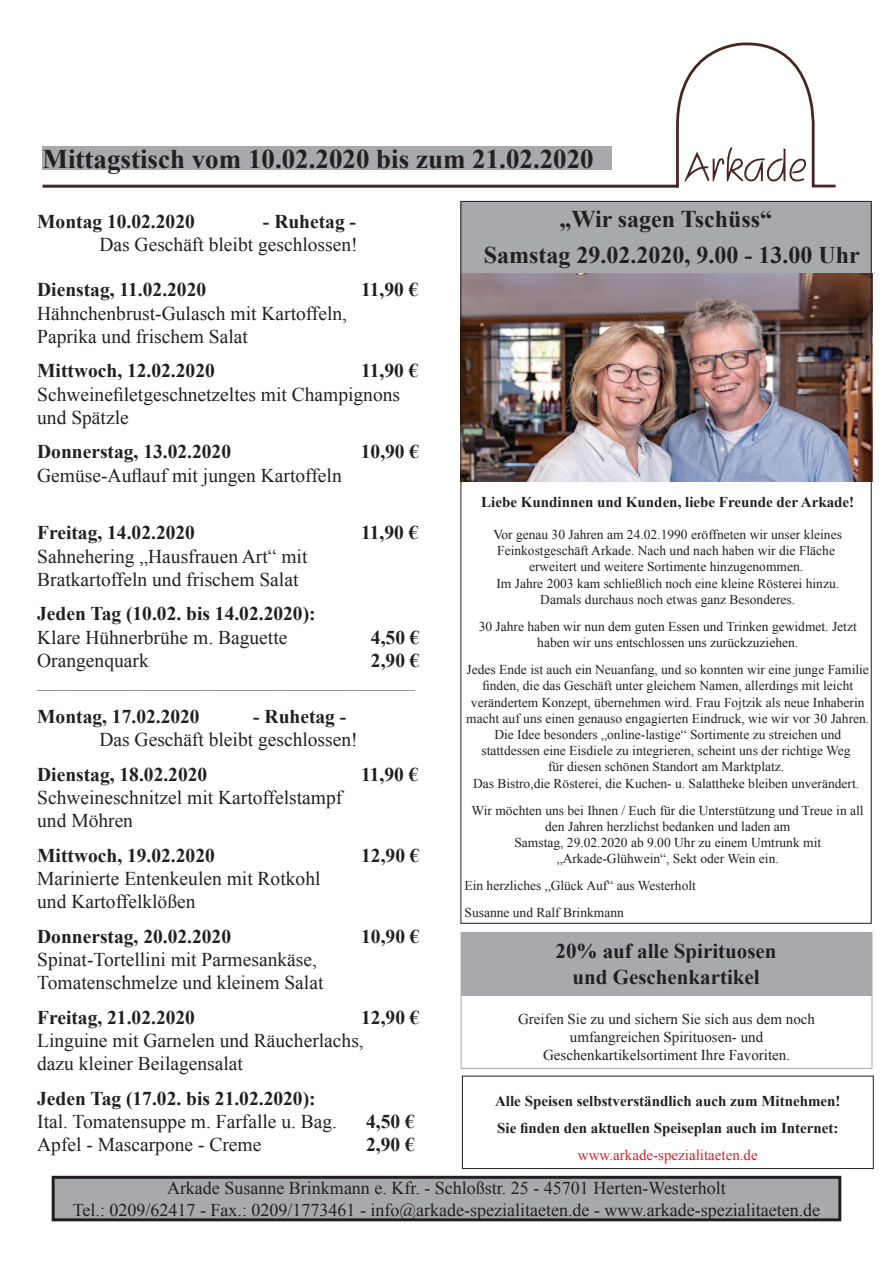
<style>
.page{position:relative;width:893px;height:1263px;background:#fff}
.page>*{position:absolute;margin:0;border:0;box-sizing:border-box;transform-origin:0 0}
.t1{font:700 27px "Times New Roman";color:#231f20}
.t2{font:700 24px/36px "Times New Roman";color:#231f20;text-align:center}
.t3{font:700 21px/25.2px "Times New Roman";color:#231f20;text-align:center}
.t4{font:19.5px/23.4px "Times New Roman";color:#231f20}
.t5{font:700 19.5px "Times New Roman";color:#231f20}
.t6{font:18px/21.6px "Times New Roman";color:#231f20;text-align:center}
.t7{font:700 15px/27px "Times New Roman";color:#231f20}
.t8{font:15px/18px "Times New Roman";color:#231f20;text-align:center}
.t9{font:15px "Times New Roman";color:#d1232a}
.t10{font:13.5px/16.2px "Times New Roman";color:#231f20;text-align:center}
.t11{font:9px "Times New Roman";color:#231f20}
</style>
<div class="page">
<div style="left:462px;top:1076px;width:411px;height:93px;border:1px solid #231f20"></div>
<div style="left:461px;top:932px;width:410px;height:64px;background:#a8a9ad"></div>
<img style="left:463px;top:273px;width:409px;height:208px">
<div style="left:460px;top:201px;width:412px;height:72px;background:#a8a9ad"></div>
<svg style="left:676px;top:43px;width:160px;height:144px"></svg>
<hr style="left:43px;top:185px;width:636px;height:3px;background:#482720">
<div style="left:43px;top:147px;width:569px;height:23px;background:#a8a9ad"></div>
<div style="left:53px;top:1177px;width:787px;height:43px;background:#a8a9ad"></div>
<div style="left:52px;top:1176px;width:789px;height:45px;border:3px solid #231f20"></div>
<h1 class="t1" style="left:43px;top:140px;width:553px">Mittagstisch vom 10.02.2020 bis zum 21.02.2020</h1>
<h3 class="t5" style="left:37px;top:208px;width:159px">Montag 10.02.2020</h3>
<h3 class="t5" style="left:263px;top:208px;width:95px">- Ruhetag -</h3>
<h3 class="t4" style="left:99px;top:233px;width:260px">Das Geschäft bleibt geschlossen!</h3>
<h3 class="t5" style="left:37px;top:276px;width:171px">Dienstag, 11.02.2020</h3>
<h3 class="t5" style="left:361px;top:276px;width:59px">11,90 €</h3>
<h3 class="t4" style="left:37px;top:301px;width:311px">Hähnchenbrust-Gulasch mit Kartoffeln,<br>Paprika und frischem Salat</h3>
<h3 class="t5" style="left:37px;top:357px;width:179px">Mittwoch, 12.02.2020</h3>
<h3 class="t5" style="left:361px;top:357px;width:59px">11,90 €</h3>
<h3 class="t4" style="left:37px;top:382px;width:364px">Schweinefiletgeschnetzeltes mit Champignons und Spätzle</h3>
<h3 class="t5" style="left:37px;top:438px;width:195px">Donnerstag, 13.02.2020</h3>
<h3 class="t5" style="left:361px;top:438px;width:60px">10,90 €</h3>
<h3 class="t4" style="left:37px;top:463px;width:306px">Gemüse-Auflauf mit jungen Kartoffeln</h3>
<h3 class="t5" style="left:37px;top:519px;width:159px">Freitag, 14.02.2020</h3>
<h3 class="t5" style="left:361px;top:519px;width:59px">11,90 €</h3>
<h3 class="t4" style="left:37px;top:544px;width:272px">Sahnehering „Hausfrauen Art“ mit<br>Bratkartoffeln und frischem Salat</h3>
<h3 class="t5" style="left:37px;top:600px;width:280px">Jeden Tag (10.02. bis 14.02.2020):</h3>
<h3 class="t4" style="left:37px;top:625px;width:252px">Klare Hühnerbrühe m. Baguette</h3>
<h3 class="t5" style="left:371px;top:624px;width:50px">4,50 €</h3>
<h3 class="t4" style="left:37px;top:649px;width:113px">Orangenquark</h3>
<h3 class="t5" style="left:371px;top:647px;width:50px">2,90 €</h3>
<p class="t11" style="left:37px;top:680px;width:379px">____________________________________________________________________________________</p>
<h3 class="t5" style="left:37px;top:703px;width:164px">Montag, 17.02.2020</h3>
<h3 class="t5" style="left:253px;top:703px;width:95px">- Ruhetag -</h3>
<h3 class="t4" style="left:99px;top:728px;width:260px">Das Geschäft bleibt geschlossen!</h3>
<h3 class="t5" style="left:37px;top:760px;width:172px">Dienstag, 18.02.2020</h3>
<h3 class="t5" style="left:361px;top:760px;width:59px">11,90 €</h3>
<h3 class="t4" style="left:37px;top:785px;width:307px">Schweineschnitzel mit Kartoffelstampf und Möhren</h3>
<h3 class="t5" style="left:37px;top:841px;width:179px">Mittwoch, 19.02.2020</h3>
<h3 class="t5" style="left:361px;top:841px;width:60px">12,90 €</h3>
<h3 class="t4" style="left:37px;top:866px;width:285px">Marinierte Entenkeulen mit Rotkohl und Kartoffelklößen</h3>
<h3 class="t5" style="left:37px;top:922px;width:195px">Donnerstag, 20.02.2020</h3>
<h3 class="t5" style="left:361px;top:922px;width:60px">10,90 €</h3>
<h3 class="t4" style="left:37px;top:947px;width:288px">Spinat-Tortellini mit Parmesankäse,<br>Tomatenschmelze und kleinem Salat</h3>
<h3 class="t5" style="left:37px;top:1003px;width:159px">Freitag, 21.02.2020</h3>
<h3 class="t5" style="left:361px;top:1003px;width:60px">12,90 €</h3>
<h3 class="t4" style="left:37px;top:1028px;width:328px">Linguine mit Garnelen und Räucherlachs, dazu kleiner Beilagensalat</h3>
<h3 class="t5" style="left:37px;top:1084px;width:280px">Jeden Tag (17.02. bis 21.02.2020):</h3>
<h3 class="t4" style="left:37px;top:1109px;width:301px">Ital. Tomatensuppe m. Farfalle u. Bag.</h3>
<h3 class="t5" style="left:366px;top:1108px;width:50px">4,50 €</h3>
<h3 class="t4" style="left:37px;top:1133px;width:226px">Apfel - Mascarpone - Creme</h3>
<h3 class="t5" style="left:366px;top:1131px;width:50px">2,90 €</h3>
<h2 class="t2" style="left:484px;top:201px;width:377px">„Wir sagen Tschüss“<br>Samstag 29.02.2020, 9.00 - 13.00 Uhr</h2>
<p class="t7" style="left:481px;top:488px;width:374px">Liebe Kundinnen und Kunden, liebe Freunde der Arkade!</p>
<p class="t10" style="left:493px;top:526px;width:350px">Vor genau 30 Jahren am 24.02.1990 eröffneten wir unser kleines Feinkostgeschäft Arkade. Nach und nach haben wir die Fläche erweitert und weitere Sortimente hinzugenommen.<br>Im Jahre 2003 kam schließlich noch eine kleine Rösterei hinzu.<br>Damals durchaus noch etwas ganz Besonderes.</p>
<p class="t10" style="left:479px;top:618px;width:379px">30 Jahre haben wir nun dem guten Essen und Trinken gewidmet. Jetzt haben wir uns entschlossen uns zurückzuziehen.</p>
<p class="t10" style="left:466px;top:661px;width:405px">Jedes Ende ist auch ein Neuanfang, und so konnten wir eine junge Familie finden, die das Geschäft unter gleichem Namen, allerdings mit leicht verändertem Konzept, übernehmen wird. Frau Fojtzik als neue Inhaberin macht auf uns einen genauso engagierten Eindruck, wie wir vor 30 Jahren.<br>Die Idee besonders „online-lastige“ Sortimente zu streichen und stattdessen eine Eisdiele zu integrieren, scheint uns der richtige Weg<br>für diesen schönen Standort am Marktplatz.<br>Das Bistro,die Rösterei, die Kuchen- u. Salattheke bleiben unverändert.</p>
<p class="t10" style="left:472px;top:802px;width:394px">Wir möchten uns bei Ihnen / Euch für die Unterstützung und Treue in all den Jahren herzlichst bedanken und laden am<br>Samstag, 29.02.2020 ab 9.00 Uhr zu einem Umtrunk mit „Arkade-Glühwein“, Sekt oder Wein ein.</p>
<p class="t10" style="left:464px;top:872px;width:233px;line-height:27px;text-align:left">Ein herzliches „Glück Auf“ aus Westerholt<br>Susanne und Ralf Brinkmann</p>
<h3 class="t3" style="left:555px;top:938px;width:223px">20% auf alle Spirituosen und Geschenkartikel</h3>
<p class="t8" style="left:518px;top:1010px;width:299px">Greifen Sie zu und sichern Sie sich aus dem noch umfangreichen Spirituosen- und<br>Geschenkartikelsortiment Ihre Favoriten.</p>
<p class="t7" style="left:495px;top:1087px;width:347px">Alle Speisen selbstverständlich auch zum Mitnehmen!<br>Sie finden den aktuellen Speiseplan auch im Internet:</p>
<p class="t9" style="left:578px;top:1145px;width:181px">www.arkade-spezialitaeten.de</p>
<h3 class="t6" style="left:73px;top:1177px;width:749px">Arkade Susanne Brinkmann e. Kfr. - Schloßstr. 25 - 45701 Herten-Westerholt<br>Tel.: 0209/62417 - Fax.: 0209/1773461 - info@arkade-spezialitaeten.de - www.arkade-spezialitaeten.de</h3>
</div>
